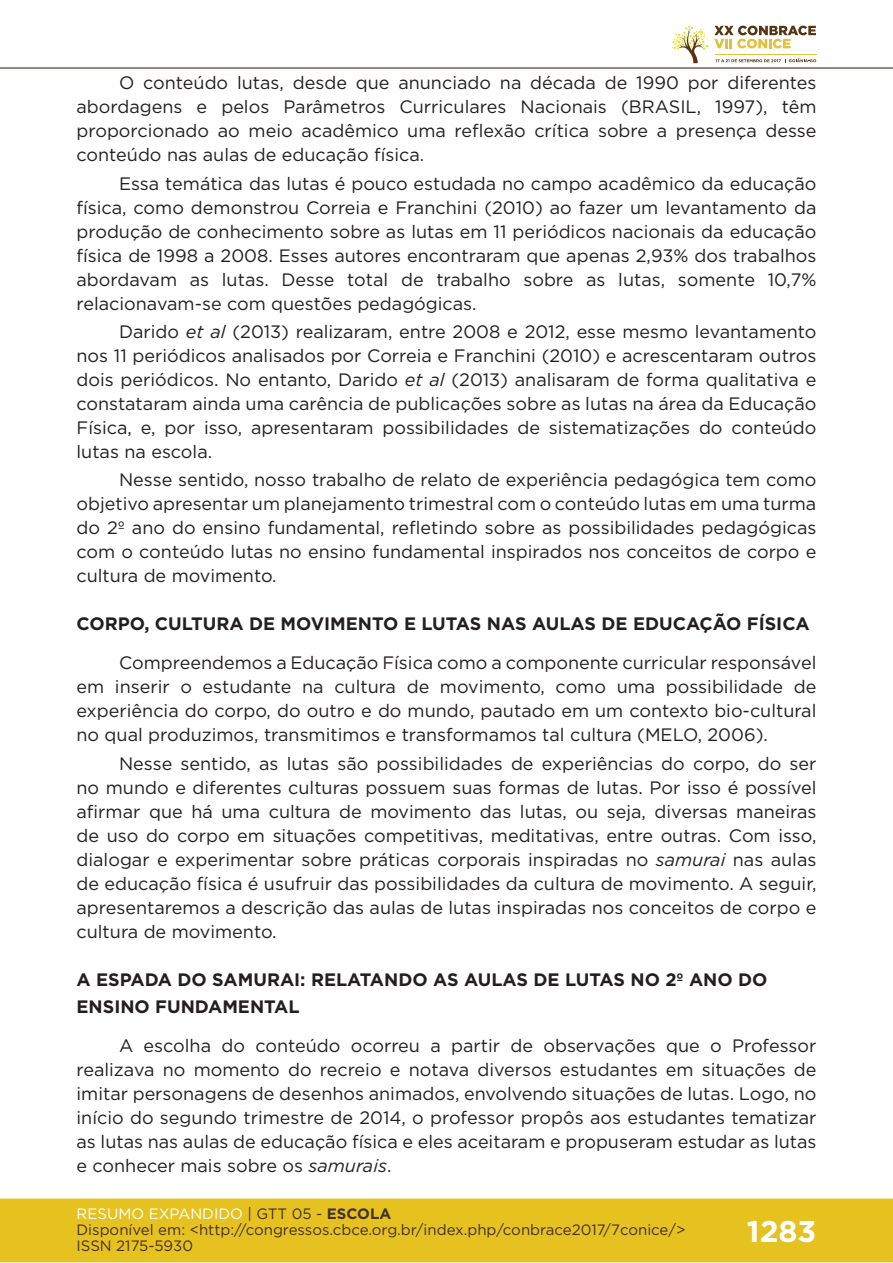
<style>
.page{position:relative;width:893px;height:1263px;background:#fff}
.page>*{position:absolute;margin:0;border:0;box-sizing:border-box;transform-origin:0 0}
.t1{font:700 30px "Gotham";color:#fff}
.t2{font:18px/24px "Gotham";color:#231f20;text-align:justify}
.t3{font:700 18px/27px "Gotham";color:#231f20}
.t4{font:15px/16px "Gotham";color:#462f2a}
.s1{font-style:italic}
.s2{color:#fff}
.s3{color:#442f2a}
.s4{font-weight:700;color:#442f2a}
</style>
<div class="page">
<div style="left:0;top:1198px;width:893px;height:64px;background:#e6c221;border:2px solid #e6c221"></div>
<hr style="left:0;top:67px;width:893px;height:2px;background:#442f2a">
<svg style="left:672px;top:26px;width:144px;height:37px"></svg>
<hr style="left:0;top:0;width:1px;height:150px;background:#fff">
<p class="t2" style="left:77px;top:71px;width:741px;text-indent:43px">O conteúdo lutas, desde que anunciado na década de 1990 por diferentes abordagens e pelos Parâmetros Curriculares Nacionais (BRASIL, 1997), têm proporcionado ao meio acadêmico uma reflexão crítica sobre a presença desse conteúdo nas aulas de educação física.</p>
<p class="t2" style="left:77px;top:171px;width:741px;text-indent:43px">Essa temática das lutas é pouco estudada no campo acadêmico da educação física, como demonstrou Correia e Franchini (2010) ao fazer um levantamento da produção de conhecimento sobre as lutas em 11 periódicos nacionais da educação física de 1998 a 2008. Esses autores encontraram que apenas 2,93% dos trabalhos abordavam as lutas. Desse total de trabalho sobre as lutas, somente 10,7% relacionavam-se com questões pedagógicas.</p>
<p class="t2" style="left:77px;top:319px;width:741px;text-indent:43px">Darido <span class="s1">et al</span> (2013) realizaram, entre 2008 e 2012, esse mesmo levantamento nos 11 periódicos analisados por Correia e Franchini (2010) e acrescentaram outros dois periódicos. No entanto, Darido <span class="s1">et al</span> (2013) analisaram de forma qualitativa e constataram ainda uma carência de publicações sobre as lutas na área da Educação Física, e, por isso, apresentaram possibilidades de sistematizações do conteúdo lutas na escola.</p>
<p class="t2" style="left:77px;top:467px;width:741px;text-indent:43px">Nesse sentido, nosso trabalho de relato de experiência pedagógica tem como objetivo apresentar um planejamento trimestral com o conteúdo lutas em uma turma do 2º ano do ensino fundamental, refletindo sobre as possibilidades pedagógicas com o conteúdo lutas no ensino fundamental inspirados nos conceitos de corpo e cultura de movimento.</p>
<p class="t3" style="left:77px;top:610px;width:735px">CORPO, CULTURA DE MOVIMENTO E LUTAS NAS AULAS DE EDUCAÇÃO FÍSICA</p>
<p class="t2" style="left:77px;top:651px;width:741px;text-indent:43px">Compreendemos a Educação Física como a componente curricular responsável em inserir o estudante na cultura de movimento, como uma possibilidade de experiência do corpo, do outro e do mundo, pautado em um contexto bio-cultural no qual produzimos, transmitimos e transformamos tal cultura (MELO, 2006).</p>
<p class="t2" style="left:77px;top:751px;width:741px;text-indent:43px">Nesse sentido, as lutas são possibilidades de experiências do corpo, do ser no mundo e diferentes culturas possuem suas formas de lutas. Por isso é possível afirmar que há uma cultura de movimento das lutas, ou seja, diversas maneiras de uso do corpo em situações competitivas, meditativas, entre outras. Com isso, dialogar e experimentar sobre práticas corporais inspiradas no <span class="s1">samurai</span> nas aulas de educação física é usufruir das possibilidades da cultura de movimento. A seguir, apresentaremos a descrição das aulas de lutas inspiradas nos conceitos de corpo e cultura de movimento.</p>
<p class="t3" style="left:77px;top:966px;width:692px">A ESPADA DO SAMURAI: RELATANDO AS AULAS DE LUTAS NO 2º ANO DO<br>ENSINO FUNDAMENTAL</p>
<p class="t2" style="left:77px;top:1033px;width:741px;text-indent:43px">A escolha do conteúdo ocorreu a partir de observações que o Professor realizava no momento do recreio e notava diversos estudantes em situações de imitar personagens de desenhos animados, envolvendo situações de lutas. Logo, no início do segundo trimestre de 2014, o professor propôs aos estudantes tematizar as lutas nas aulas de educação física e eles aceitaram e propuseram estudar as lutas e conhecer mais sobre os <span class="s1">samurais</span>.</p>
<p class="t4" style="left:77px;top:1205px;width:610px"><span class="s2">RESUMO EXPANDIDO</span> <span class="s3">| GTT 05 -</span> <span class="s4">ESCOLA<br></span>Disponível em: &lt;http://congressos.cbce.org.br/index.php/conbrace2017/7conice/&gt;<br>ISSN 2175-5930</p>
<h1 class="t1" style="left:747px;top:1212px;width:71px">1283</h1>
</div>
